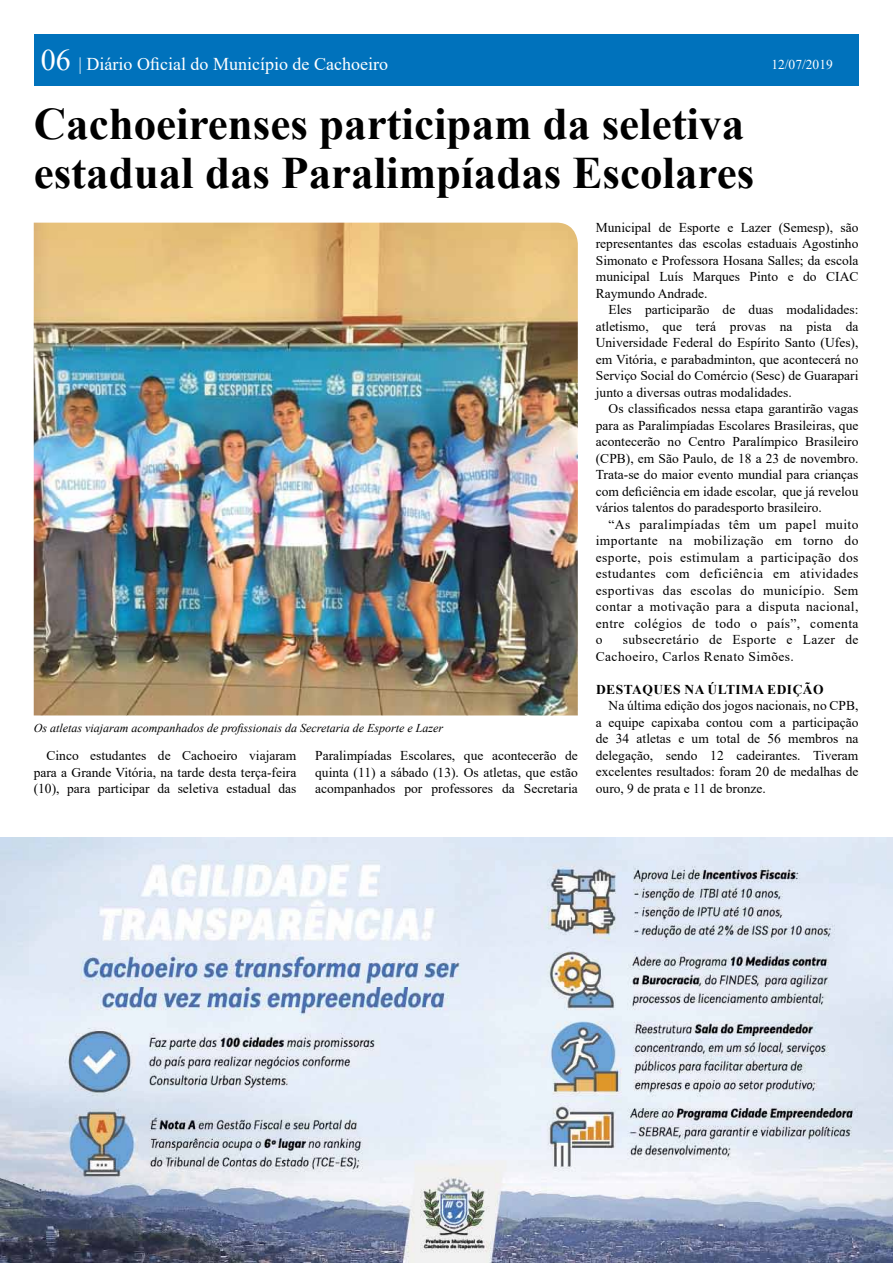
<style>
.page{position:relative;width:893px;height:1263px;background:#fff}
.page>*{position:absolute;margin:0;border:0;box-sizing:border-box;transform-origin:0 0}
.t1{font:700 45px/49.5px "Times New Roman";color:#000}
.t2{font:18px "Times New Roman";color:#fff}
.t3{font:13.5px/16.5px "Times New Roman";color:#000;text-align:justify}
.t4{font:13.5px/16.5px "Times New Roman";letter-spacing:.03em;color:#000}
.t5{font:700 13.5px "Times New Roman";letter-spacing:.035em;color:#000}
.t6{font:13.5px "Times New Roman";color:#fff}
.t7{font:italic 12px "Times New Roman";color:#000}
.s1{font-size:30px}
</style>
<div class="page">
<div style="left:34px;top:34px;width:824px;height:52px;background:#0072bc"></div>
<img style="left:0;top:838px;width:893px;height:425px">
<img style="left:34px;top:223px;width:544px;height:492px">
<h2 class="t2" style="left:41px;top:51px;width:349px"><span class="s1">06</span> | Diário Oficial do Município de Cachoeiro</h2>
<p class="t6" style="left:771px;top:54px;width:63px">12/07/2019</p>
<h1 class="t1" style="left:34px;top:97px;width:722px">Cachoeirenses participam da seletiva estadual das Paralimpíadas Escolares</h1>
<p class="t7" style="left:34px;top:720px;width:411px">Os atletas viajaram acompanhados de profissionais da Secretaria de Esporte e Lazer</p>
<p class="t3" style="left:315px;top:747px;width:264px">Paralimpíadas Escolares, que acontecerão de quinta (11) a sábado (13). Os atletas, que estão acompanhados por professores da Secretaria</p>
<p class="t3" style="left:34px;top:747px;width:264px;text-indent:13px">Cinco estudantes de Cachoeiro viajaram para a Grande Vitória, na tarde desta terça-feira (10), para participar da seletiva estadual das</p>
<p class="t3" style="left:596px;top:219px;width:264px">Municipal de Esporte e Lazer (Semesp), são representantes das escolas estaduais Agostinho Simonato e Professora Hosana Salles; da escola municipal Luís Marques Pinto e do CIAC Raymundo Andrade.</p>
<p class="t3" style="left:596px;top:301px;width:264px;text-indent:13px">Eles participarão de duas modalidades: atletismo, que terá provas na pista da Universidade Federal do Espírito Santo (Ufes), em Vitória, e parabadminton, que acontecerá no Serviço Social do Comércio (Sesc) de Guarapari junto a diversas outras modalidades.</p>
<p class="t3" style="left:596px;top:400px;width:264px;text-indent:13px">Os classificados nessa etapa garantirão vagas para as Paralimpíadas Escolares Brasileiras, que acontecerão no Centro Paralímpico Brasileiro (CPB), em São Paulo, de 18 a 23 de novembro.<br>Trata-se do maior evento mundial para crianças com deficiência em idade escolar, que já revelou vários talentos do paradesporto brasileiro.</p>
<p class="t3" style="left:596px;top:516px;width:264px;text-indent:13px">“As paralimpíadas têm um papel muito importante na mobilização em torno do esporte, pois estimulam a participação dos estudantes com deficiência em atividades esportivas das escolas do município. Sem contar a motivação para a disputa nacional, entre colégios de todo o país”, comenta o</p>
<p class="t4" style="left:596px;top:631px;width:264px;text-indent:27px">subsecretário de Esporte e Lazer de<br>Cachoeiro, Carlos Renato Simões.</p>
<p class="t5" style="left:596px;top:680px;width:229px">DESTAQUES NA ÚLTIMA EDIÇÃO</p>
<p class="t3" style="left:596px;top:697px;width:264px;text-indent:13px">Na última edição dos jogos nacionais, no CPB, a equipe capixaba contou com a participação de 34 atletas e um total de 56 membros na delegação, sendo 12 cadeirantes. Tiveram excelentes resultados: foram 20 de medalhas de ouro, 9 de prata e 11 de bronze.</p>
</div>
